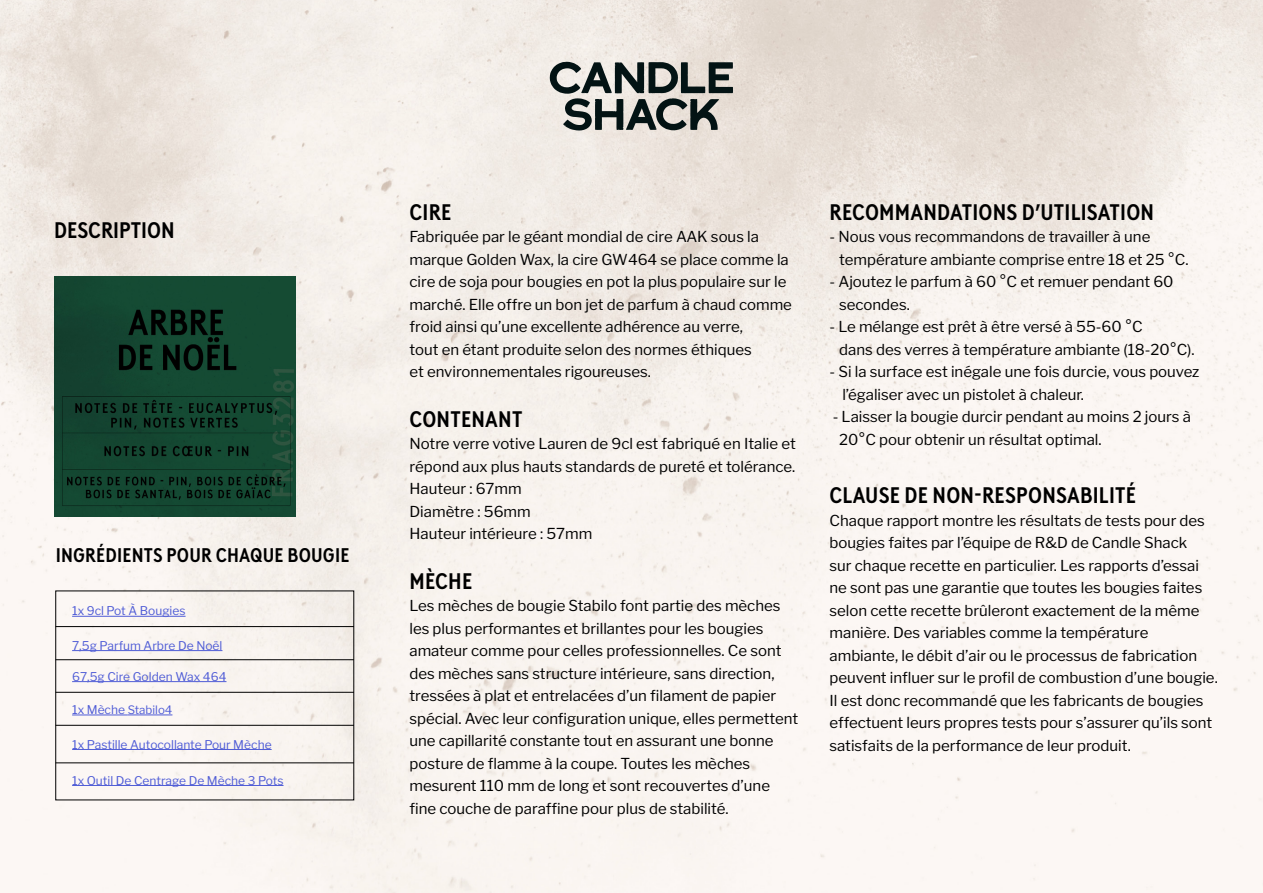
<style>
.page{position:relative;width:1263px;height:893px;background:#fff}
.page>*{position:absolute;margin:0;border:0;box-sizing:border-box;transform-origin:0 0}
.t1{font:700 22.5px "Brown Cond LL";letter-spacing:.01em;color:#000}
.t2{font:700 19.8px "Brown Cond LL";letter-spacing:.01em;color:#000}
.t3{font:15px/22.5px "Libre Franklin";color:#000}
.t4{font:12px "Libre Franklin";color:#4f5cd6}
.t5{font:11.55px "Libre Franklin";color:#4f5cd6}
.s1{font-size:12px}
</style>
<div class="page">
<img style="left:0;top:0;width:1263px;height:893px">
<svg style="left:550px;top:62px;width:183px;height:69px;background:#898b88"></svg>
<hr style="left:56px;top:626px;width:298px;height:1px;background:#000">
<hr style="left:56px;top:692px;width:298px;height:1px;background:#000">
<hr style="left:56px;top:659px;width:298px;height:1px;background:#000">
<hr style="left:56px;top:725px;width:298px;height:1px;background:#000">
<hr style="left:72px;top:616px;width:114px;height:1px;background:#4f5cd6">
<hr style="left:72px;top:650px;width:150px;height:1px;background:#4f5cd6">
<hr style="left:72px;top:681px;width:154px;height:1px;background:#4f5cd6">
<hr style="left:72px;top:715px;width:56px;height:1px;background:#4f5cd6">
<hr style="left:128px;top:715px;width:44px;height:1px;background:#4f5cd6">
<hr style="left:72px;top:749px;width:200px;height:1px;background:#4f5cd6">
<hr style="left:72px;top:785px;width:211px;height:1px;background:#4f5cd6">
<hr style="left:56px;top:763px;width:298px;height:1px;background:#000">
<img style="left:54px;top:276px;width:241px;height:241px">
<h1 class="t1" style="left:54px;top:213px;width:122px">DESCRIPTION</h1>
<h2 class="t2" style="left:56px;top:540px;width:295px">INGRÉDIENTS POUR CHAQUE BOUGIE</h2>
<p class="t4" style="left:72px;top:602px;width:115px">1x 9cl Pot À Bougies</p>
<p class="t4" style="left:72px;top:636px;width:152px">7,5g Parfum Arbre De Noël</p>
<p class="t4" style="left:72px;top:667px;width:156px">67,5g Cire Golden Wax 464</p>
<p class="t5" style="left:72px;top:701px;width:102px"><span class="s1">1x Mèche</span> Stabilo4</p>
<p class="t4" style="left:72px;top:735px;width:201px">1x Pastille Autocollante Pour Mèche</p>
<p class="t4" style="left:72px;top:771px;width:213px">1x Outil De Centrage De Mèche 3 Pots</p>
<h1 class="t1" style="left:410px;top:195px;width:43px">CIRE</h1>
<p class="t3" style="left:409px;top:224px;width:384px">Fabriquée par le géant mondial de cire AAK sous la marque Golden Wax, la cire GW464 se place comme la cire de soja pour bougies en pot la plus populaire sur le marché. Elle offre un bon jet de parfum à chaud comme froid ainsi qu’une excellente adhérence au verre,<br>tout en étant produite selon des normes éthiques<br>et environnementales rigoureuses.</p>
<h1 class="t1" style="left:410px;top:402px;width:114px">CONTENANT</h1>
<p class="t3" style="left:409px;top:431px;width:388px">Notre verre votive Lauren de 9cl est fabriqué en Italie et répond aux plus hauts standards de pureté et tolérance.<br>Hauteur : 67mm<br>Diamètre : 56mm<br>Hauteur intérieure : 57mm</p>
<h1 class="t1" style="left:410px;top:564px;width:64px">MÈCHE</h1>
<p class="t3" style="left:409px;top:593px;width:390px">Les mèches de bougie Stabilo font partie des mèches les plus performantes et brillantes pour les bougies amateur comme pour celles professionnelles. Ce sont des mèches sans structure intérieure, sans direction, tressées à plat et entrelacées d’un filament de papier spécial. Avec leur configuration unique, elles permettent une capillarité constante tout en assurant une bonne posture de flamme à la coupe. Toutes les mèches mesurent 110 mm de long et sont recouvertes d’une fine couche de paraffine pour plus de stabilité.</p>
<h1 class="t1" style="left:830px;top:195px;width:326px">RECOMMANDATIONS D’UTILISATION</h1>
<p class="t3" style="left:839px;top:224px;width:351px;text-indent:-10px">- Nous vous recommandons de travailler à une température ambiante comprise entre 18 et 25 °C.</p>
<p class="t3" style="left:839px;top:269px;width:336px;text-indent:-10px">- Ajoutez le parfum à 60 °C et remuer pendant 60 secondes.</p>
<p class="t3" style="left:839px;top:314px;width:357px;text-indent:-10px">- Le mélange est prêt à être versé à 55-60 °C<br>dans des verres à température ambiante (18-20°C).</p>
<p class="t3" style="left:842px;top:359px;width:359px;text-indent:-13px">- Si la surface est inégale une fois durcie, vous pouvez l’égaliser avec un pistolet à chaleur.</p>
<p class="t3" style="left:839px;top:404px;width:353px;text-indent:-6px">- Laisser la bougie durcir pendant au moins 2 jours à<br>20°C pour obtenir un résultat optimal.</p>
<h1 class="t1" style="left:830px;top:478px;width:308px">CLAUSE DE NON-RESPONSABILITÉ</h1>
<p class="t3" style="left:829px;top:508px;width:390px">Chaque rapport montre les résultats de tests pour des bougies faites par l’équipe de R&amp;D de Candle Shack<br>sur chaque recette en particulier. Les rapports d’essai ne sont pas une garantie que toutes les bougies faites selon cette recette brûleront exactement de la même manière. Des variables comme la température ambiante, le débit d’air ou le processus de fabrication peuvent influer sur le profil de combustion d’une bougie.<br>Il est donc recommandé que les fabricants de bougies effectuent leurs propres tests pour s’assurer qu’ils sont satisfaits de la performance de leur produit.</p>
</div>
